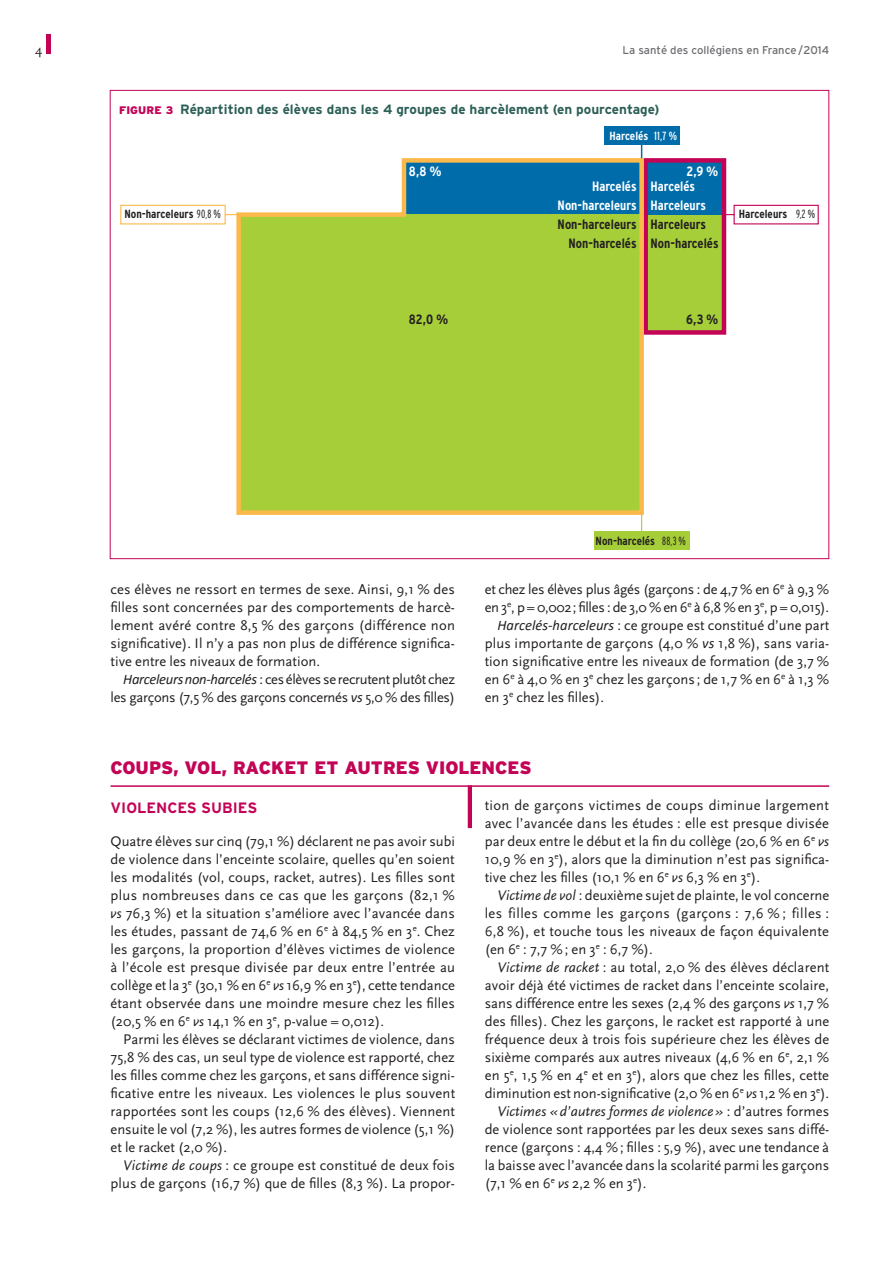
<style>
.page{position:relative;width:893px;height:1263px;background:#fff}
.page>*{position:absolute;margin:0;border:0;box-sizing:border-box;transform-origin:0 0}
.Structurant_régional{font:900 18px "Interstate";color:#c30456}
.Inter_1{font:700 15px "Interstate";color:#c30456}
.TxtCourant{font:14.55px/18px "Scala Sans";color:#231f20;text-align:justify}
.TxtCourant_sans_alin{font:14.55px/18px "Scala Sans";letter-spacing:.01em;color:#231f20;text-align:justify}
.TxtCourant-2{font:14.55px/18px "Scala Sans";letter-spacing:-.02em;color:#231f20;text-align:right}
.Figure_titre_numérot{font:700 13.5px "Interstate";color:#2d6057}
.t1{font:700 condensed 13.5px "Interstate";color:#231f20}
.t2{font:700 condensed 13.5px "Interstate";color:#fff}
.t3{font:13.5px "Scala";color:#231f20}
.t4{font:700 condensed 11.85px "Interstate";color:#231f20}
.t5{font:300 extra-condensed 11.85px "Interstate";color:#231f20}
.t6{font:700 condensed 11.85px "Interstate";color:#fff}
.t7{font:extra-condensed 11.85px "Interstate";color:#fff}
.t8{font:11.25px "Interstate";color:#6c6d70}
.s1{font-weight:900;font-size:10.95px;color:#c30456}
.s2{font-weight:300;font-stretch:extra-condensed}
.s3{font-family:"Calibri";font-style:italic}
.s4{font-style:italic}
</style>
<div class="page">
<hr style="left:47px;top:35px;width:4px;height:19px;background:#c30456">
<hr style="left:111px;top:785px;width:718px;height:2px;background:#c30456">
<hr style="left:468px;top:785px;width:4px;height:43px;background:#c30456">
<div style="left:604px;top:126px;width:75px;height:19px;background:#006daa"></div>
<div style="left:594px;top:531px;width:95px;height:19px;background:#a6ce39"></div>
<svg style="left:641px;top:517px;width:1px;height:14px"></svg>
<svg style="left:120px;top:204px;width:114px;height:21px"></svg>
<svg style="left:641px;top:142px;width:178px;height:193px"></svg>
<svg style="left:234px;top:156px;width:412px;height:361px;background:#a3c852"></svg>
<p class="t3" style="left:35px;top:42px;width:9px">4</p>
<p class="t8" style="left:622px;top:44px;width:208px">La santé des collégiens en France/2014</p>
<p class="Figure_titre_numérot" style="left:119px;top:102px;width:542px"><span class="s1">FIGURE 3</span> Répartition des élèves dans les 4 groupes de harcèlement (en pourcentage)</p>
<p class="t4" style="left:124px;top:207px;width:98px">Non-harceleurs <span class="s2">90,8 %</span></p>
<p class="t2" style="left:409px;top:164px;width:34px">8,8 %</p>
<p class="t1" style="left:409px;top:312px;width:41px">82,0 %</p>
<p class="t6" style="left:609px;top:129px;width:41px">Harcelés</p>
<p class="t7" style="left:654px;top:129px;width:24px">11,7 %</p>
<p class="t2" style="left:686px;top:164px;width:33px">2,9 %</p>
<p class="t2" style="left:592px;top:179px;width:105px">Harcelés Harcelés</p>
<p class="t1" style="left:558px;top:217px;width:81px">Non-harceleurs</p>
<p class="t2" style="left:558px;top:198px;width:81px">Non-harceleurs</p>
<p class="t2" style="left:651px;top:198px;width:57px">Harceleurs</p>
<p class="t1" style="left:651px;top:217px;width:57px">Harceleurs</p>
<p class="t1" style="left:569px;top:236px;width:152px">Non-harcelés Non-harcelés</p>
<p class="t4" style="left:739px;top:207px;width:50px">Harceleurs</p>
<p class="t5" style="left:796px;top:207px;width:21px">9,2 %</p>
<p class="t1" style="left:686px;top:312px;width:34px">6,3 %</p>
<p class="TxtCourant" style="left:111px;top:581px;width:346px">ces élèves ne ressort en termes de sexe. Ainsi, 9,1 % des filles sont concernées par des comportements de harcè&shy;lement avéré contre 8,5 % des garçons (différence non significative). Il n’y a pas non plus de différence significa&shy;tive entre les niveaux de formation.</p>
<p class="TxtCourant-2" style="left:111px;top:671px;width:346px"><span class="s3">Harceleurs non-harcelés</span> : ces élèves se recrutent plutôt chez les garçons (7,5 % des garçons concernés <span class="s3">vs</span> 5,0 % des filles)</p>
<p class="t4" style="left:596px;top:534px;width:61px">Non-harcelés</p>
<p class="t5" style="left:662px;top:534px;width:25px">88,3 %</p>
<p class="TxtCourant-2" style="left:485px;top:581px;width:346px;text-align:left">et chez les élèves plus âgés (garçons : de 4,7 % en 6<sup>e</sup> à 9,3 % en 3<sup>e</sup>, p = 0,002; filles : de 3,0 % en 6<sup>e</sup> à 6,8 % en 3<sup>e</sup>, p = 0,015).</p>
<p class="TxtCourant" style="left:485px;top:617px;width:346px;text-indent:13px"><span class="s3">Harcelés-harceleurs</span> : ce groupe est constitué d’une part plus importante de garçons (4,0 % <span class="s3">vs</span> 1,8 %), sans varia&shy;tion significative entre les niveaux de formation (de 3,7 % en 6<sup>e</sup> à 4,0 % en 3<sup>e</sup> chez les garçons ; de 1,7 % en 6<sup>e</sup> à 1,3 % en 3<sup>e</sup> chez les filles).</p>
<p class="Structurant_régional" style="left:111px;top:757px;width:422px">COUPS, VOL, RACKET ET AUTRES VIOLENCES</p>
<p class="Inter_1" style="left:111px;top:799px;width:148px">VIOLENCES SUBIES</p>
<p class="TxtCourant_sans_alin" style="left:111px;top:833px;width:346px">Quatre élèves sur cinq (79,1 %) déclarent ne pas avoir subi de violence dans l’enceinte scolaire, quelles qu’en soient les modalités (vol, coups, racket, autres). Les filles sont plus nombreuses dans ce cas que les garçons (82,1 % <span class="s4">vs</span> 76,3 %) et la situation s’améliore avec l’avancée dans les études, passant de 74,6 % en 6<sup>e</sup> à 84,5 % en 3<sup>e</sup>. Chez les garçons, la proportion d’élèves victimes de violence à l’école est presque divisée par deux entre l’entrée au collège et la 3<sup>e</sup> (30,1 % en 6<sup>e</sup> <span class="s4">vs</span> 16,9 % en 3<sup>e</sup>), cette tendance étant observée dans une moindre mesure chez les filles (20,5 % en 6<sup>e</sup> <span class="s4">vs</span> 14,1 % en 3<sup>e</sup>, p-value = 0,012).</p>
<p class="TxtCourant" style="left:111px;top:1031px;width:346px;text-indent:13px">Parmi les élèves se déclarant victimes de violence, dans 75,8 % des cas, un seul type de violence est rapporté, chez les filles comme chez les garçons, et sans différence signi&shy;ficative entre les niveaux. Les violences le plus souvent rapportées sont les coups (12,6 % des élèves). Viennent ensuite le vol (7,2 %), les autres formes de violence (5,1 %) et le racket (2,0 %).</p>
<p class="TxtCourant" style="left:111px;top:1157px;width:346px;text-align:right"><span class="s4">Victime de coups</span> : ce groupe est constitué de deux fois plus de garçons (16,7 %) que de filles (8,3 %). La propor-</p>
<p class="TxtCourant" style="left:485px;top:797px;width:346px">tion de garçons victimes de coups diminue largement avec l’avancée dans les études : elle est presque divisée par deux entre le début et la fin du collège (20,6 % en 6<sup>e</sup> <span class="s4">vs </span>10,9 % en 3<sup>e</sup>), alors que la diminution n’est pas significa&shy;tive chez les filles (10,1 % en 6<sup>e</sup> <span class="s4">vs</span> 6,3 % en 3<sup>e</sup>).</p>
<p class="TxtCourant" style="left:485px;top:887px;width:346px;text-indent:13px"><span class="s4">Victime de vol</span> : deuxième sujet de plainte, le vol concerne les filles comme les garçons (garçons : 7,6 % ; filles :<br>6,8 %), et touche tous les niveaux de façon équivalente (en 6<sup>e</sup> : 7,7 %; en 3<sup>e</sup> : 6,7 %).</p>
<p class="TxtCourant" style="left:485px;top:959px;width:346px;text-indent:13px"><span class="s4">Victime de racket</span> : au total, 2,0 % des élèves déclarent avoir déjà été victimes de racket dans l’enceinte scolaire, sans différence entre les sexes (2,4 % des garçons <span class="s4">vs</span> 1,7 % des filles). Chez les garçons, le racket est rapporté à une fréquence deux à trois fois supérieure chez les élèves de sixième comparés aux autres niveaux (4,6 % en 6<sup>e</sup>, 2,1 % en 5<sup>e</sup>, 1,5 % en 4<sup>e</sup> et en 3<sup>e</sup>), alors que chez les filles, cette diminution est non-significative (2,0 % en 6<sup>e</sup> <span class="s4">vs</span> 1,2 % en 3<sup>e</sup>).</p>
<p class="TxtCourant" style="left:485px;top:1103px;width:346px;text-indent:13px"><span class="s4">Victimes «d’autres formes de violence»</span> : d’autres formes de violence sont rapportées par les deux sexes sans diffé&shy;rence (garçons : 4,4 %; filles : 5,9 %), avec une tendance à la baisse avec l’avancée dans la scolarité parmi les garçons (7,1 % en 6<sup>e</sup> <span class="s4">vs</span> 2,2 % en 3<sup>e</sup>).</p>
</div>
